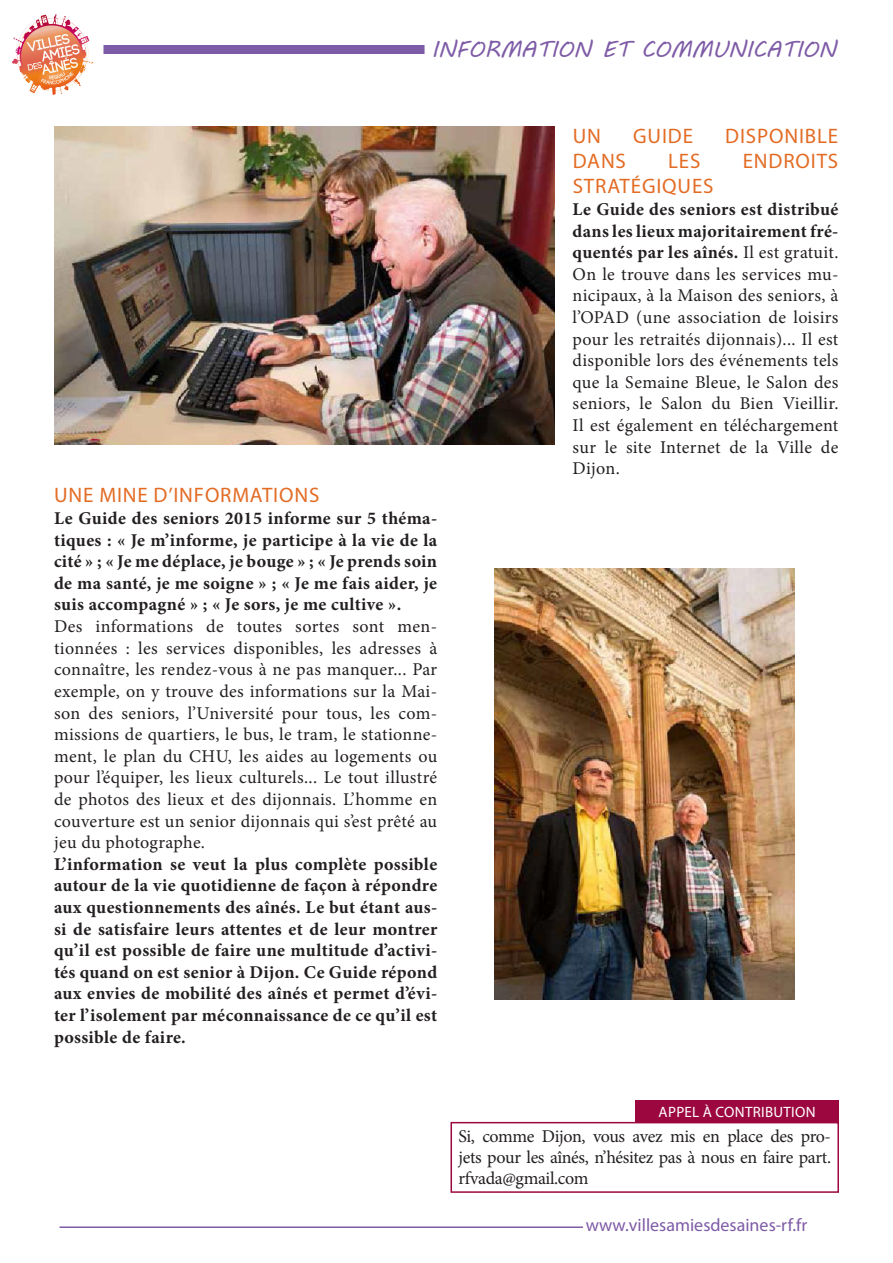
<style>
.page{position:relative;width:893px;height:1263px;background:#fff}
.page>*{position:absolute;margin:0;border:0;box-sizing:border-box;transform-origin:0 0}
.t1{font:22.5px "MV Boli";color:#7e5ba6}
.t2{font:21px "Myriad Pro";letter-spacing:.04em;color:#e36c25}
.t3{font:18px/21.6px "Minion Pro";letter-spacing:.01em;color:#231f20;text-align:justify}
.t4{font:700 18px/21.6px "Minion Pro";letter-spacing:.02em;color:#231f20;text-align:justify}
.t5{font:18px "Myriad Pro";color:#7e5ba6}
.t6{font:15px "Myriad Pro";letter-spacing:.02em;color:#fff}
.s1{font-weight:700}
</style>
<div class="page">
<div style="left:450px;top:1122px;width:389px;height:71px;border:2px solid #9d073f"></div>
<div style="left:635px;top:1101px;width:204px;height:21px;background:#9d073f"></div>
<hr style="left:60px;top:1226px;width:523px;height:2px;background:#7e5ba6">
<img style="left:495px;top:569px;width:299px;height:430px">
<img style="left:55px;top:127px;width:499px;height:317px">
<div style="left:103px;top:45px;width:322px;height:9px;background:#7e5ba6"></div>
<img style="left:13px;top:14px;width:79px;height:80px">
<p class="t1" style="left:432px;top:34px;width:406px">INFORMATION ET COMMUNICATION</p>
<p class="t2" style="left:54px;top:482px;width:267px">UNE MINE D’INFORMATIONS</p>
<p class="t4" style="left:54px;top:507px;width:385px">Le Guide des seniors 2015 informe sur 5 théma&shy;tiques : « Je m’informe, je participe à la vie de la cité » ; « Je me déplace, je bouge » ; « Je prends soin de ma santé, je me soigne » ; « Je me fais aider, je suis accompagné » ; « Je sors, je me cultive ».</p>
<p class="t3" style="left:54px;top:616px;width:385px">Des informations de toutes sortes sont men&shy;tionnées : les services disponibles, les adresses à connaître, les rendez-vous à ne pas manquer... Par exemple, on y trouve des informations sur la Mai&shy;son des seniors, l’Université pour tous, les com&shy;missions de quartiers, le bus, le tram, le stationne&shy;ment, le plan du CHU, les aides au logements ou pour l’équiper, les lieux culturels... Le tout illustré de photos des lieux et des dijonnais. L’homme en couverture est un senior dijonnais qui s’est prêté au jeu du photographe.</p>
<p class="t4" style="left:54px;top:853px;width:385px">L’information se veut la plus complète possible autour de la vie quotidienne de façon à répondre aux questionnements des aînés. Le but étant aus&shy;si de satisfaire leurs attentes et de leur montrer qu’il est possible de faire une multitude d’activi&shy;tés quand on est senior à Dijon. Ce Guide répond aux envies de mobilité des aînés et permet d’évi&shy;ter l’isolement par méconnaissance de ce qu’il est possible de faire.</p>
<p class="t2" style="left:573px;top:123px;width:30px">UN</p>
<p class="t2" style="left:633px;top:123px;width:61px">GUIDE</p>
<p class="t2" style="left:725px;top:123px;width:115px">DISPONIBLE</p>
<p class="t2" style="left:573px;top:148px;width:55px">DANS</p>
<p class="t2" style="left:668px;top:148px;width:34px">LES</p>
<p class="t2" style="left:743px;top:148px;width:97px">ENDROITS</p>
<p class="t2" style="left:573px;top:173px;width:142px">STRATÉGIQUES</p>
<p class="t3" style="left:573px;top:199px;width:267px"><span class="s1">Le Guide des seniors est distribué dans les lieux majoritairement fré&shy;quentés par les aînés.</span> Il est gratuit.<br>On le trouve dans les services mu&shy;nicipaux, à la Maison des seniors, à l’OPAD (une association de loisirs pour les retraités dijonnais)... Il est disponible lors des événements tels que la Semaine Bleue, le Salon des seniors, le Salon du Bien Vieillir.<br>Il est également en téléchargement sur le site Internet de la Ville de Dijon.</p>
<p class="t6" style="left:659px;top:1103px;width:159px">APPEL À CONTRIBUTION</p>
<p class="t3" style="left:458px;top:1125px;width:374px;line-height:21px">Si, comme Dijon, vous avez mis en place des pro&shy;jets pour les aînés, n’hésitez pas à nous en faire part. rfvada@gmail.com</p>
<p class="t5" style="left:586px;top:1214px;width:223px">www.villesamiesdesaines-rf.fr</p>
</div>
